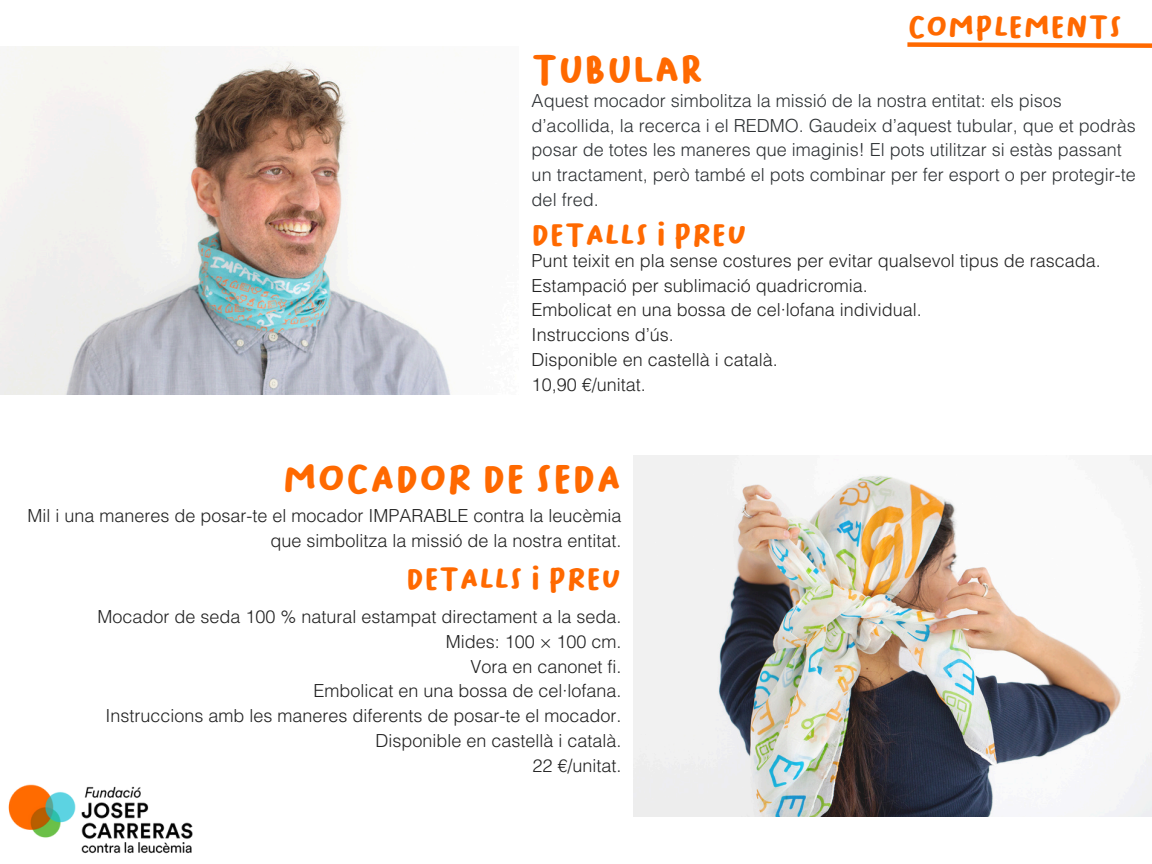
<style>
.page{position:relative;width:1152px;height:864px;background:#fff}
.page>*{position:absolute;margin:0;border:0;box-sizing:border-box;transform-origin:0 0}
.t1{font:39px "Bakso Sapi";color:#ff6900}
.t2{font:30px "Bakso Sapi";color:#ff6900}
.t3{font:300 18px/24.8px "Helvetica LT Std";color:#222;text-align:right}
.t4{font:300 18px/24.8px "Helvetica LT Std";color:#2d3134}
</style>
<div class="page">
<img style="left:0;top:46px;width:451px;height:349px">
<img style="left:8px;top:784px;width:185px;height:70px">
<img style="left:634px;top:456px;width:518px;height:361px">
<svg style="left:907px;top:42px;width:245px;height:6px"></svg>
<p class="t1" style="left:532px;top:46px;width:174px">TUBULAR</p>
<p class="t2" style="left:907px;top:9px;width:217px">COMPLEMENTS</p>
<p class="t4" style="left:532px;top:91px;width:606px">Aquest mocador simbolitza la missió de la nostra entitat: els pisos d’acollida, la recerca i el REDMO. Gaudeix d’aquest tubular, que et podràs posar de totes les maneres que imaginis! El pots utilitzar si estàs passant un tractament, però també el pots combinar per fer esport o per protegir-te del fred.</p>
<p class="t2" style="left:532px;top:216px;width:217px">DETALLS I PREU</p>
<h3 class="t3" style="left:532px;top:251px;width:571px">Punt teixit en pla sense costures per evitar qualsevol tipus de rascada.</h3>
<p class="t3" style="left:532px;top:275px;width:338px">Estampació per sublimació quadricromia.</p>
<p class="t3" style="left:532px;top:300px;width:392px">Embolicat en una bossa de cel·lofana individual.</p>
<p class="t3" style="left:532px;top:325px;width:144px">Instruccions d’ús.</p>
<p class="t3" style="left:532px;top:350px;width:248px">Disponible en castellà i català.</p>
<p class="t3" style="left:532px;top:374px;width:116px">10,90 €/unitat.</p>
<h2 class="t1" style="left:282px;top:455px;width:341px">MOCADOR DE SEDA</h2>
<p class="t3" style="left:27px;top:506px;width:596px">Mil i una maneres de posar-te el mocador IMPARABLE contra la leucèmia que simbolitza la missió de la nostra entitat.</p>
<h3 class="t2" style="left:406px;top:561px;width:217px">DETALLS I PREU</h3>
<p class="t3" style="left:97px;top:607px;width:526px">Mocador de seda 100 % natural estampat directament a la seda.</p>
<p class="t3" style="left:446px;top:632px;width:177px">Mides: 100 × 100 cm.</p>
<p class="t3" style="left:471px;top:656px;width:153px">Vora en canonet fi.</p>
<p class="t3" style="left:314px;top:681px;width:310px">Embolicat en una bossa de cel·lofana.</p>
<p class="t3" style="left:105px;top:706px;width:518px">Instruccions amb les maneres diferents de posar-te el mocador.</p>
<p class="t3" style="left:376px;top:731px;width:248px">Disponible en castellà i català.</p>
<h1 class="t3" style="left:533px;top:755px;width:91px">22 €/unitat.</h1>
</div>
